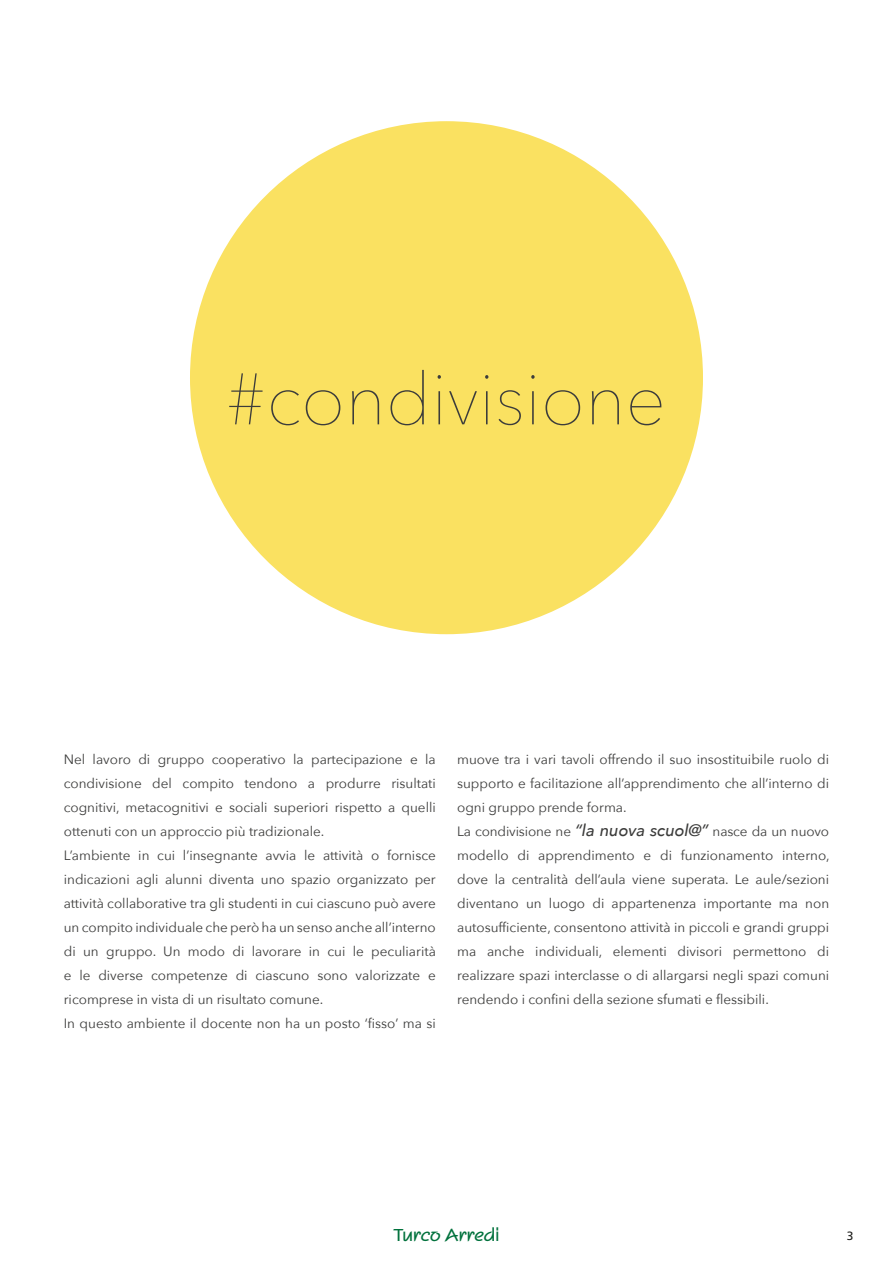
<style>
.page{position:relative;width:893px;height:1263px;background:#fff}
.page>*{position:absolute;margin:0;border:0;box-sizing:border-box;transform-origin:0 0}
.t1{font:200 72px "Avenir Next";color:#3c3c3b}
.t2{font:700 18px "Squire D";color:#00713c;scale:1.2 1}
.t3{font:13.5px/24px "Avenir Next";color:#3c3c3b}
.t4{font:12px "Frutiger";color:#1d1d1b}
.s1{font-weight:500;font-style:italic;font-size:16.5px}
</style>
<div class="page">
<div style="left:190px;top:121px;width:513px;height:513px;background:#fae161;border-radius:50%"></div>
<h1 class="t1" style="left:227px;top:338px;width:440px">#condivisione</h1>
<p class="t3" style="left:64px;top:746px;width:374px">Nel lavoro di gruppo cooperativo la partecipazione e la condivisione del compito tendono a produrre risultati cognitivi, metacognitivi e sociali superiori rispetto a quelli ottenuti con un approccio più tradizionale.<br>L’ambiente in cui l’insegnante avvia le attività o fornisce indicazioni agli alunni diventa uno spazio organizzato per attività collaborative tra gli studenti in cui ciascuno può avere un compito individuale che però ha un senso anche all’interno di un gruppo. Un modo di lavorare in cui le peculiarità e le diverse competenze di ciascuno sono valorizzate e ricomprese in vista di un risultato comune.<br>In questo ambiente il docente non ha un posto ‘fisso’ ma si</p>
<p class="t3" style="left:457px;top:746px;width:374px">muove tra i vari tavoli offrendo il suo insostituibile ruolo di supporto e facilitazione all’apprendimento che all’interno di ogni gruppo prende forma.<br>La condivisione ne <span class="s1">“la nuova scuol@”</span> nasce da un nuovo modello di apprendimento e di funzionamento interno, dove la centralità dell’aula viene superata. Le aule/sezioni diventano un luogo di appartenenza importante ma non autosufficiente, consentono attività in piccoli e grandi gruppi ma anche individuali, elementi divisori permettono di realizzare spazi interclasse o di allargarsi negli spazi comuni rendendo i confini della sezione sfumati e flessibili.</p>
<h2 class="t2" style="left:394px;top:1225px;width:90px">Turco Arredi</h2>
<p class="t4" style="left:847px;top:1229px;width:8px">3</p>
</div>
